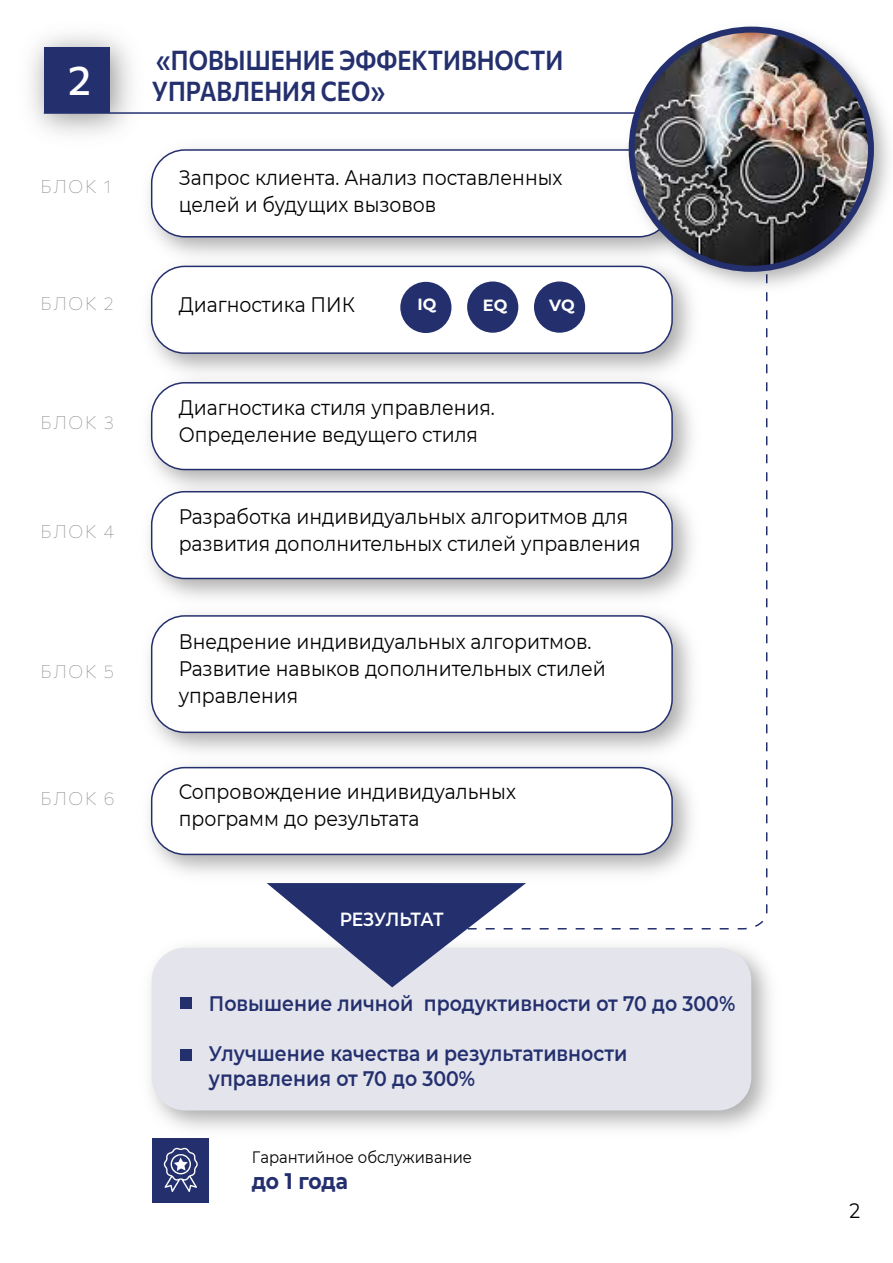
<style>
.page{position:relative;width:893px;height:1263px;background:#fff}
.page>*{position:absolute;margin:0;border:0;box-sizing:border-box;transform-origin:0 0}
.t1{font:500 40.8px "Commissioner";color:#fff}
.t2{font:600 27px/31.5px "Commissioner";color:#24306e;scale:.88 1}
.t3{font:700 22.5px "Montserrat";letter-spacing:-.005em;color:#24306e;scale:.9 1}
.t4{font:21px/27px "Montserrat";color:#000;scale:.9 1}
.t5{font:600 21px/25.2px "Montserrat";color:#24306e;scale:.9 1}
.t6{font:600 19.05px "Montserrat";letter-spacing:-.015em;color:#fff;scale:.9 1}
.t7{font:100 18px "Commissioner";letter-spacing:.1em;color:#939292}
.t8{font:16.5px "Montserrat";color:#000;scale:.9 1}
.t9{font:700 16.2px "Montserrat";color:#fff}
</style>
<div class="page">
<img style="left:149px;top:148px;width:468px;height:100px">
<div style="left:152px;top:150px;width:520px;height:87px;background:#fff;border-radius:33px"></div>
<div style="left:151px;top:149px;width:522px;height:88px;border:2px solid #24306e;border-radius:33px"></div>
<img style="left:150px;top:946px;width:620px;height:193px">
<div style="left:152px;top:948px;width:599px;height:162px;background:#e3e4ec;border-radius:33px"></div>
<div style="left:152px;top:1139px;width:57px;height:64px;background:#24306e"></div>
<svg style="left:163px;top:1147px;width:35px;height:45px"></svg>
<svg style="left:267px;top:889px;width:259px;height:98px"></svg>
<div style="left:180px;top:998px;width:11px;height:11px;background:#24306e"></div>
<div style="left:180px;top:1049px;width:12px;height:11px;background:#24306e"></div>
<img style="left:31px;top:35px;width:121px;height:121px">
<div style="left:44px;top:47px;width:65px;height:66px;background:#24306e"></div>
<img style="left:149px;top:248px;width:543px;height:117px">
<div style="left:152px;top:266px;width:520px;height:87px;background:#fff;border-radius:33px"></div>
<div style="left:151px;top:266px;width:522px;height:88px;border:2px solid #24306e;border-radius:33px"></div>
<img style="left:149px;top:365px;width:543px;height:109px">
<div style="left:152px;top:383px;width:520px;height:86px;background:#fff;border-radius:33px"></div>
<div style="left:151px;top:382px;width:522px;height:88px;border:2px solid #24306e;border-radius:33px"></div>
<img style="left:149px;top:474px;width:543px;height:124px">
<div style="left:152px;top:492px;width:520px;height:86px;background:#fff;border-radius:33px"></div>
<div style="left:151px;top:491px;width:522px;height:88px;border:2px solid #24306e;border-radius:33px"></div>
<img style="left:149px;top:767px;width:543px;height:122px">
<div style="left:152px;top:768px;width:520px;height:86px;background:#fff;border-radius:33px"></div>
<div style="left:151px;top:767px;width:522px;height:88px;border:2px solid #24306e;border-radius:33px"></div>
<img style="left:149px;top:613px;width:543px;height:154px">
<div style="left:152px;top:616px;width:520px;height:116px;background:#fff;border-radius:33px"></div>
<div style="left:151px;top:615px;width:522px;height:118px;border:2px solid #24306e;border-radius:33px"></div>
<div style="left:533px;top:281px;width:53px;height:52px;background:#24306e;border-radius:50%"></div>
<div style="left:532px;top:280px;width:55px;height:54px;border:2px solid #fff;border-radius:50%"></div>
<div style="left:466px;top:281px;width:53px;height:52px;background:#24306e;border-radius:50%"></div>
<div style="left:466px;top:280px;width:54px;height:54px;border:2px solid #fff;border-radius:50%"></div>
<div style="left:400px;top:281px;width:52px;height:53px;background:#24306e;border-radius:50%"></div>
<div style="left:399px;top:280px;width:54px;height:54px;border:2px solid #fff;border-radius:50%"></div>
<hr style="left:44px;top:112px;width:780px;height:2px;background:#24306e">
<img style="left:617px;top:26px;width:272px;height:275px">
<img style="left:631px;top:29px;width:241px;height:241px;border-radius:120px">
<div style="left:629px;top:27px;width:245px;height:245px;border:6px solid #24306e;border-radius:50%"></div>
<h1 class="t1" style="left:68px;top:48px;width:24px">2</h1>
<p class="t7" style="left:41px;top:173px;width:72px">БЛОК 1</p>
<p class="t7" style="left:41px;top:289px;width:75px">БЛОК 2</p>
<p class="t7" style="left:41px;top:408px;width:75px">БЛОК 3</p>
<p class="t7" style="left:41px;top:517px;width:75px">БЛОК 4</p>
<p class="t7" style="left:41px;top:657px;width:75px">БЛОК 5</p>
<p class="t7" style="left:41px;top:784px;width:76px">БЛОК 6</p>
<p class="t2" style="left:152px;top:43px;width:469px">«ПОВЫШЕНИЕ ЭФФЕКТИВНОСТИ<br>УПРАВЛЕНИЯ CEO»</p>
<p class="t4" style="left:179px;top:163px;width:428px">Запрос клиента. Анализ поставленных целей и будущих вызовов</p>
<p class="t4" style="left:179px;top:290px;width:197px">Диагностика ПИК</p>
<p class="t9" style="left:418px;top:292px;width:20px">IQ</p>
<p class="t9" style="left:483px;top:294px;width:26px">EQ</p>
<p class="t9" style="left:549px;top:294px;width:27px">VQ</p>
<p class="t4" style="left:179px;top:394px;width:353px">Диагностика стиля управления.<br>Определение ведущего стиля</p>
<p class="t4" style="left:179px;top:502px;width:515px">Разработка индивидуальных алгоритмов для развития дополнительных стилей управления</p>
<p class="t4" style="left:179px;top:627px;width:476px">Внедрение индивидуальных алгоритмов.<br>Развитие навыков дополнительных стилей управления</p>
<p class="t4" style="left:179px;top:778px;width:376px">Сопровождение индивидуальных программ до результата</p>
<p class="t6" style="left:340px;top:906px;width:117px">РЕЗУЛЬТАТ</p>
<p class="t5" style="left:209px;top:990px;width:586px">Повышение личной продуктивности от 70 до 300%</p>
<p class="t5" style="left:209px;top:1040px;width:466px">Улучшение качества и результативности управления от 70 до 300%</p>
<p class="t8" style="left:252px;top:1145px;width:246px">Гарантийное обслуживание</p>
<p class="t3" style="left:252px;top:1164px;width:109px">до 1 года</p>
<p class="t4" style="left:849px;top:1197px;width:13px">2</p>
</div>
